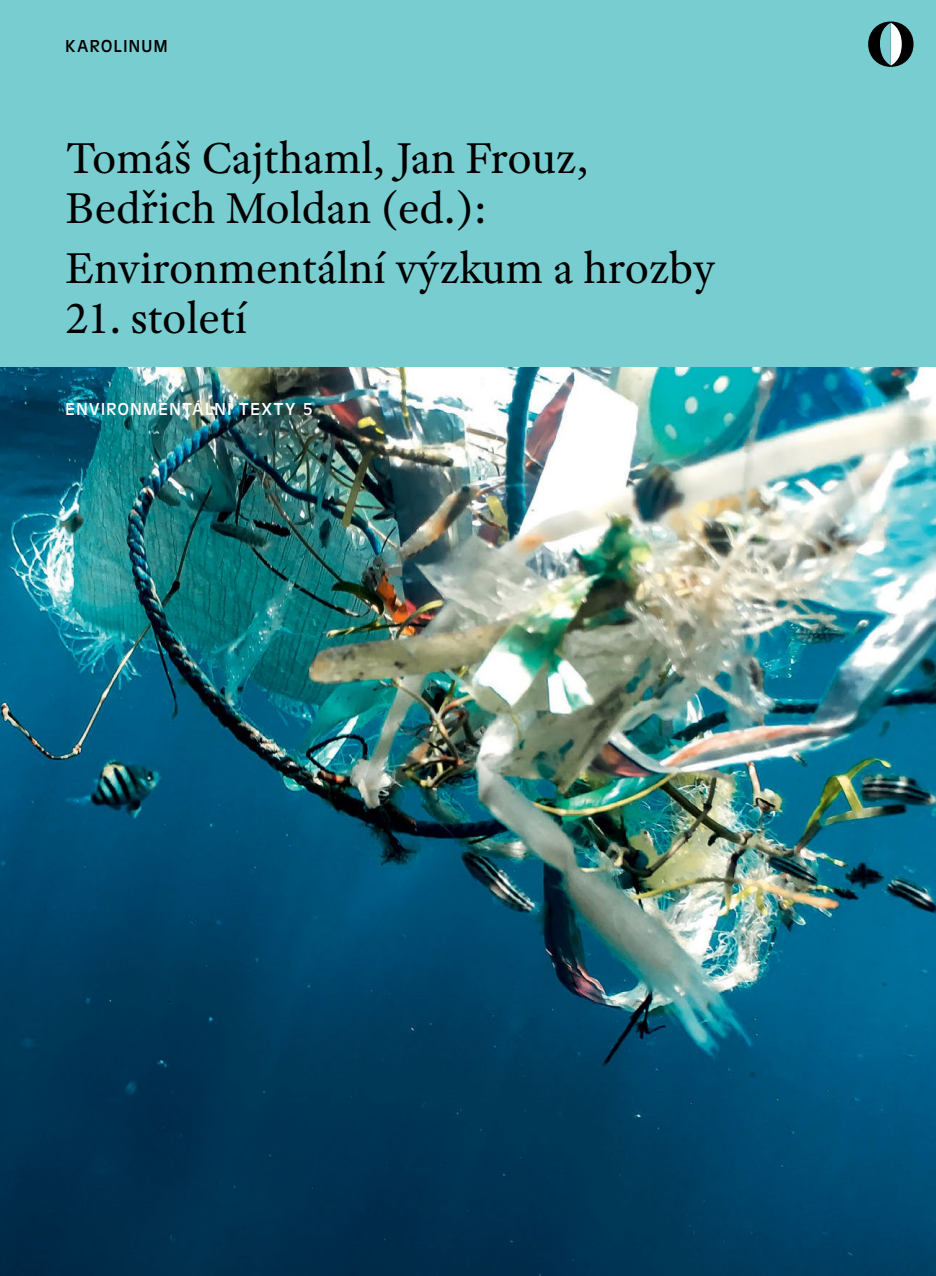
<style>
.page{position:relative;width:936px;height:1276px;background:#fff}
.page>*{position:absolute;margin:0;border:0;box-sizing:border-box;transform-origin:0 0}
.t1{font:46px/50px "Adobe Text Pro";color:#000}
.t2{font:18px "Antique Oli TOT";letter-spacing:.08em;color:#fff}
.t3{font:18px "Antique Oli TOT";letter-spacing:.08em;color:#000}
</style>
<div class="page">
<div style="left:0;top:0;width:935px;height:1276px;background:#78cdd1"></div>
<div style="left:868px;top:21px;width:45px;height:46px;background:#000;border-radius:50%"></div>
<svg style="left:879px;top:23px;width:22px;height:42px"></svg>
<img style="left:0;top:367px;width:935px;height:908px">
<p class="t3" style="left:65px;top:36px;width:104px">KAROLINUM</p>
<p class="t1" style="left:65px;top:133px;width:525px">Tomáš Cajthaml, Jan Frouz,<br>Bedřich Moldan (ed.):</p>
<p class="t1" style="left:65px;top:243px;width:651px">Environmentální výzkum a hrozby</p>
<p class="t1" style="left:65px;top:293px;width:183px">21. století</p>
<p class="t2" style="left:65px;top:399px;width:249px">ENVIRONMENTÁLNÍ TEXTY 5</p>
</div>
